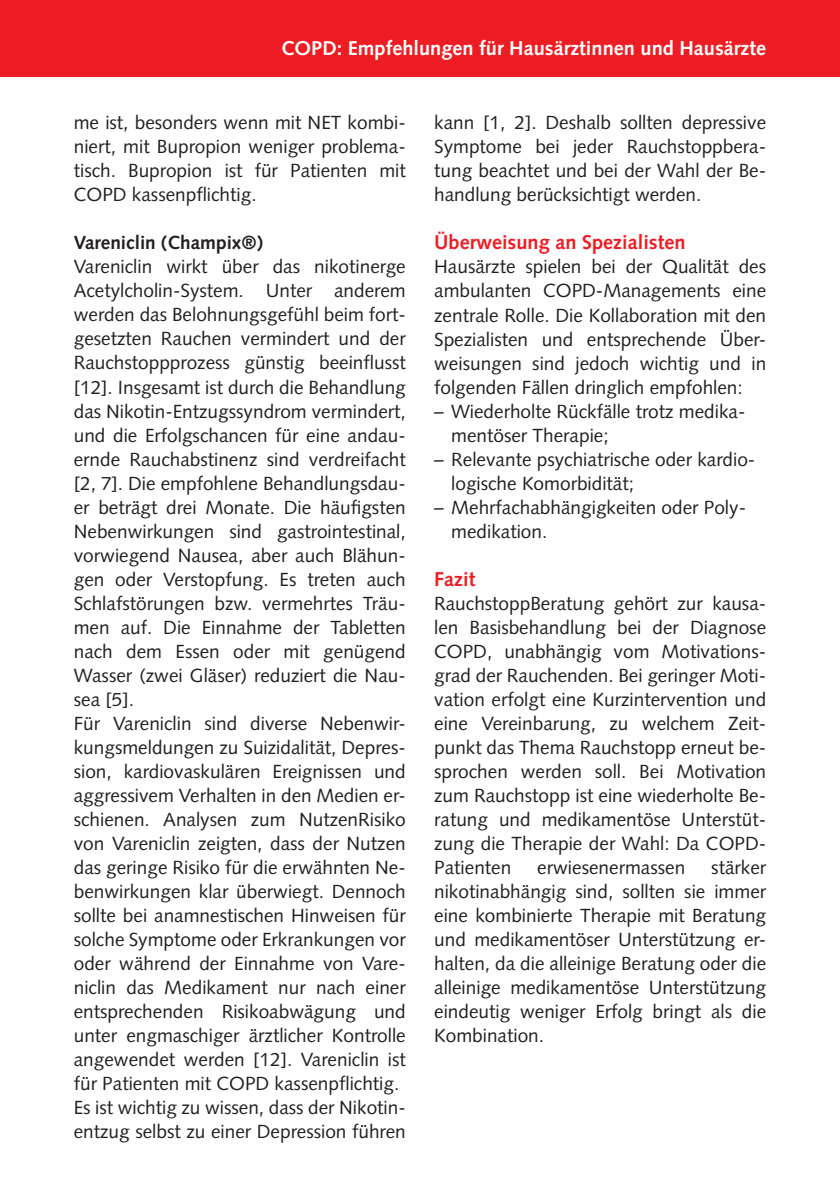
<style>
.page{position:relative;width:840px;height:1191px;background:#fff}
.page>*{position:absolute;margin:0;border:0;box-sizing:border-box;transform-origin:0 0}
.t1{font:700 20px "Syntax";color:#fff}
.t2{font:700 20px "Syntax";color:#ee1d23}
.t3{font:19px/24px "Syntax";color:#231f20;text-align:justify}
.t4{font:700 19px "Syntax";color:#231f20}
</style>
<div class="page">
<div style="left:0;top:0;width:839px;height:77px;background:#ee1d23"></div>
<p class="t1" style="left:281px;top:36px;width:486px">COPD: Empfehlungen für Hausärztinnen und Hausärzte</p>
<p class="t3" style="left:74px;top:111px;width:333px">me ist, besonders wenn mit NET kombi&shy;niert, mit Bupropion weniger problema&shy;tisch. Bupropion ist für Patienten mit COPD kassenpflichtig.</p>
<p class="t4" style="left:74px;top:232px;width:191px">Vareniclin (Champix®)</p>
<p class="t3" style="left:74px;top:255px;width:333px;text-align:left">Vareniclin wirkt über das nikotinerge Acetylcholin-System. Unter anderem werden das Belohnungsgefühl beim fort&shy;gesetzten Rauchen vermindert und der Rauchstoppprozess günstig beeinflusst [12]. Insgesamt ist durch die Behandlung das Nikotin-Entzugssyndrom vermindert, und die Erfolgschancen für eine andau&shy;ernde Rauchabstinenz sind verdreifacht [2, 7]. Die empfohlene Behandlungsdau&shy;er beträgt drei Monate. Die häufigsten Nebenwirkungen sind gastrointestinal, vorwiegend Nausea, aber auch Blähun&shy;gen oder Verstopfung. Es treten auch Schlafstörungen bzw. vermehrtes Träu&shy;men auf. Die Einnahme der Tabletten nach dem Essen oder mit genügend Wasser (zwei Gläser) reduziert die Nau&shy;sea [5].<br>Für Vareniclin sind diverse Nebenwir&shy;kungsmeldungen zu Suizidalität, Depres&shy;sion, kardiovaskulären Ereignissen und aggressivem Verhalten in den Medien er&shy;schienen. Analysen zum NutzenRisiko von Vareniclin zeigten, dass der Nutzen das geringe Risiko für die erwähnten Ne&shy;benwirkungen klar überwiegt. Dennoch sollte bei anamnestischen Hinweisen für solche Symptome oder Erkrankungen vor oder während der Einnahme von Vare&shy;niclin das Medikament nur nach einer entsprechenden Risikoabwägung und unter engmaschiger ärztlicher Kontrolle angewendet werden [12]. Vareniclin ist für Patienten mit COPD kassenpflichtig.<br>Es ist wichtig zu wissen, dass der Nikotin&shy;entzug selbst zu einer Depression führen</p>
<p class="t3" style="left:434px;top:111px;width:333px">kann [1, 2]. Deshalb sollten depressive Symptome bei jeder Rauchstoppbera&shy;tung beachtet und bei der Wahl der Be&shy;handlung berücksichtigt werden.</p>
<p class="t2" style="left:434px;top:231px;width:253px">Überweisung an Spezialisten</p>
<p class="t3" style="left:434px;top:255px;width:333px">Hausärzte spielen bei der Qualität des ambulanten COPD-Managements eine zentrale Rolle. Die Kollaboration mit den Spezialisten und entsprechende Über&shy;weisungen sind jedoch wichtig und in folgenden Fällen dringlich empfohlen:</p>
<p class="t3" style="left:451px;top:399px;width:295px;text-indent:-17px">– Wiederholte Rückfälle trotz medika&shy;mentöser Therapie;</p>
<p class="t3" style="left:451px;top:447px;width:305px;text-indent:-17px">– Relevante psychiatrische oder kardio&shy;logische Komorbidität;</p>
<p class="t3" style="left:451px;top:495px;width:296px;text-indent:-17px">– Mehrfachabhängigkeiten oder Poly&shy;medikation.</p>
<p class="t2" style="left:434px;top:567px;width:43px">Fazit</p>
<p class="t3" style="left:434px;top:591px;width:333px">RauchstoppBeratung gehört zur kausa&shy;len Basisbehandlung bei der Diagnose COPD, unabhängig vom Motivations&shy;grad der Rauchenden. Bei geringer Moti&shy;vation erfolgt eine Kurzintervention und eine Vereinbarung, zu welchem Zeit&shy;punkt das Thema Rauchstopp erneut be&shy;sprochen werden soll. Bei Motivation zum Rauchstopp ist eine wiederholte Be&shy;ratung und medikamentöse Unterstüt&shy;zung die Therapie der Wahl: Da COPD-Patienten</p>
<p class="t3" style="left:434px;top:855px;width:333px;text-indent:277px">stärker nikotinabhängig sind, sollten sie immer eine kombinierte Therapie mit Beratung und medikamentöser Unterstützung er&shy;halten, da die alleinige Beratung oder die alleinige medikamentöse Unterstützung eindeutig weniger Erfolg bringt als die Kombination.</p>
<p class="t3" style="left:537px;top:855px;width:149px">erwiesenermassen</p>
</div>
